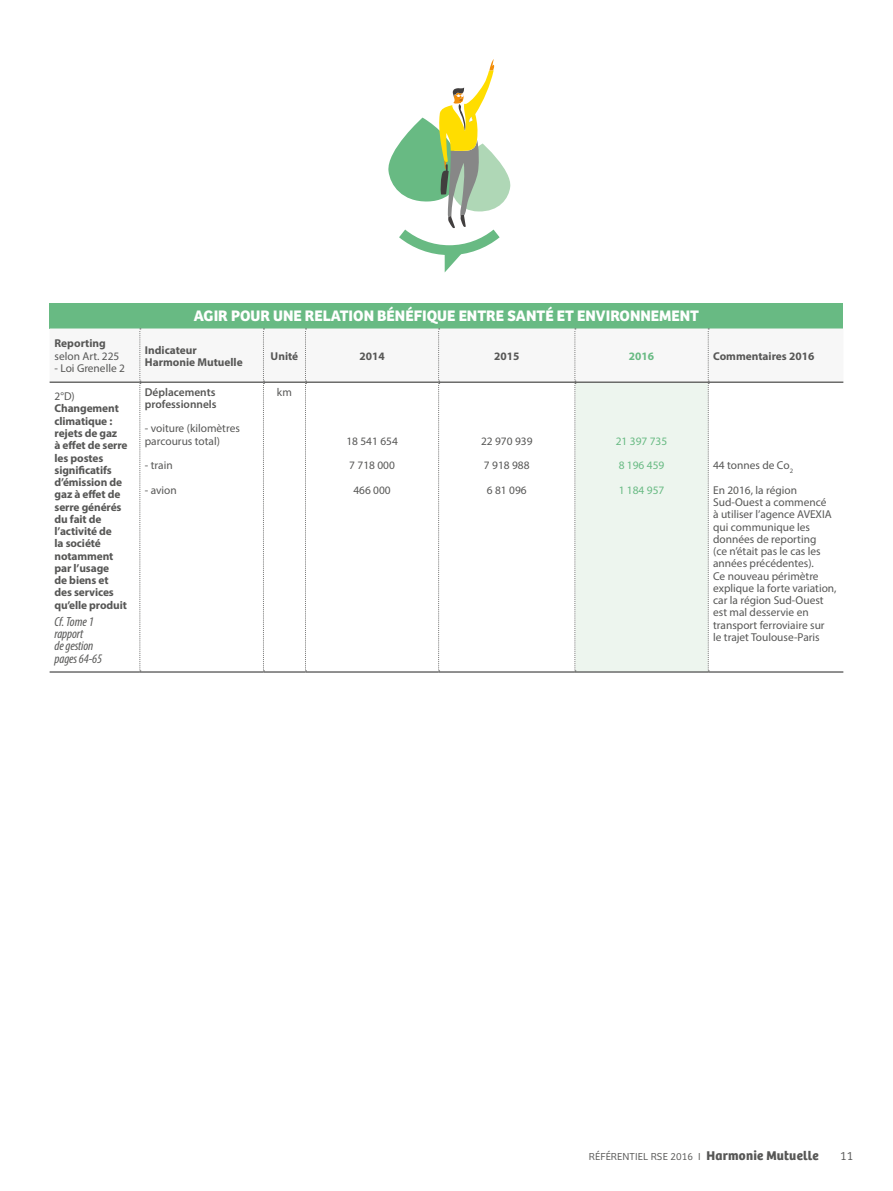
<style>
.page{position:relative;width:893px;height:1191px;background:#fff}
.page>*{position:absolute;margin:0;border:0;box-sizing:border-box;transform-origin:0 0}
.t1{font:700 15.75px "Bree";color:#fff}
.t2{font:italic condensed 13.12px/12.2px "Myriad Pro";letter-spacing:-.01em;color:#575756}
.t3{font:300 12.25px "Bree";color:#575756}
.t4{font:11.38px/12.2px "Myriad Pro";color:#575756}
.t5{font:700 11.38px/12.2px "Myriad Pro";letter-spacing:-.01em;color:#575756}
.t6{font:600 11.38px/12.2px "Myriad Pro";color:#575756}
.t7{font:11.38px/24.5px "Myriad Pro";color:#68ba83}
.t8{font:700 11.38px "Myriad Pro";color:#68ba83}
.t9{font:300 10.5px "Bree";letter-spacing:.01em;color:#575756}
.s1{font-weight:700;font-size:13.12px}
</style>
<div class="page">
<div style="left:50px;top:303px;width:793px;height:25px;background:#68ba83"></div>
<svg style="left:50px;top:328px;width:793px;height:53px"></svg>
<div style="left:575px;top:382px;width:133px;height:290px;background:#edf5ee"></div>
<svg style="left:139px;top:328px;width:2px;height:343px"></svg>
<svg style="left:263px;top:328px;width:1px;height:343px"></svg>
<svg style="left:305px;top:328px;width:1px;height:343px"></svg>
<svg style="left:438px;top:328px;width:2px;height:343px"></svg>
<svg style="left:574px;top:328px;width:2px;height:343px"></svg>
<svg style="left:708px;top:328px;width:1px;height:343px"></svg>
<hr style="left:50px;top:381px;width:90px;height:2px;background:#575756">
<hr style="left:140px;top:381px;width:123px;height:2px;background:#575756">
<hr style="left:263px;top:381px;width:42px;height:2px;background:#575756">
<hr style="left:305px;top:381px;width:134px;height:2px;background:#575756">
<hr style="left:439px;top:381px;width:136px;height:2px;background:#575756">
<hr style="left:575px;top:381px;width:133px;height:2px;background:#575756">
<hr style="left:708px;top:381px;width:135px;height:2px;background:#575756">
<hr style="left:50px;top:671px;width:90px;height:1px;background:#575756">
<hr style="left:140px;top:671px;width:123px;height:1px;background:#575756">
<hr style="left:263px;top:671px;width:42px;height:1px;background:#575756">
<hr style="left:305px;top:671px;width:134px;height:1px;background:#575756">
<hr style="left:439px;top:671px;width:136px;height:1px;background:#575756">
<hr style="left:575px;top:671px;width:133px;height:1px;background:#575756">
<hr style="left:708px;top:671px;width:135px;height:1px;background:#575756">
<svg style="left:388px;top:59px;width:123px;height:213px"></svg>
<p class="t5" style="left:55px;top:337px;width:53px">Reporting</p>
<p class="t4" style="left:55px;top:349px;width:66px">selon Art. 225</p>
<p class="t4" style="left:55px;top:362px;width:72px">- Loi Grenelle 2</p>
<p class="t4" style="left:55px;top:390px;width:22px">2°D)</p>
<p class="t5" style="left:55px;top:402px;width:75px">Changement climatique : rejets de gaz<br>à effet de serre les postes significatifs d’émission de gaz à effet de serre générés du fait de l’activité de<br>la société notamment par l’usage<br>de biens et des services qu’elle produit</p>
<p class="t2" style="left:55px;top:615px;width:49px">Cf. Tome 1 rapport<br>de gestion pages 64-65</p>
<h1 class="t1" style="left:194px;top:306px;width:507px">AGIR POUR UNE RELATION BÉNÉFIQUE ENTRE SANTÉ ET ENVIRONNEMENT</h1>
<p class="t5" style="left:145px;top:343px;width:99px">Indicateur<br>Harmonie Mutuelle</p>
<p class="t5" style="left:271px;top:349px;width:29px">Unité</p>
<p class="t5" style="left:359px;top:349px;width:27px">2014</p>
<p class="t5" style="left:494px;top:349px;width:27px">2015</p>
<p class="t8" style="left:629px;top:348px;width:27px">2016</p>
<p class="t5" style="left:713px;top:349px;width:103px">Commentaires 2016</p>
<p class="t6" style="left:145px;top:385px;width:73px">Déplacements professionnels</p>
<p class="t4" style="left:145px;top:422px;width:97px">- voiture (kilomètres parcourus total)</p>
<p class="t4" style="left:145px;top:459px;width:29px">- train</p>
<p class="t4" style="left:145px;top:483px;width:33px">- avion</p>
<p class="t4" style="left:277px;top:385px;width:17px">km</p>
<p class="t4" style="left:346px;top:428px;width:53px;line-height:24.5px;text-align:center">18 541 654<br>7 718 000<br>466 000</p>
<p class="t4" style="left:481px;top:428px;width:53px;line-height:24.5px">22 970 939<br>7 918 988<br>6 81 096</p>
<p class="t7" style="left:616px;top:428px;width:53px">21 397 735<br>8 196 459<br>1 184 957</p>
<p class="t4" style="left:713px;top:453px;width:85px;line-height:24.5px">44 tonnes de Co<sub>2<br></sub>En 2016, la région</p>
<p class="t4" style="left:713px;top:496px;width:125px">Sud-Ouest a commencé<br>à utiliser l’agence AVEXIA qui communique les données de reporting<br>(ce n’était pas le cas les années précédentes).<br>Ce nouveau périmètre explique la forte variation, car la région Sud-Ouest est mal desservie en transport ferroviaire sur<br>le trajet Toulouse-Paris</p>
<p class="t9" style="left:589px;top:1150px;width:231px">RÉFÉRENTIEL RSE 2016 I <span class="s1">Harmonie Mutuelle</span></p>
<p class="t3" style="left:840px;top:1148px;width:15px">11</p>
</div>
